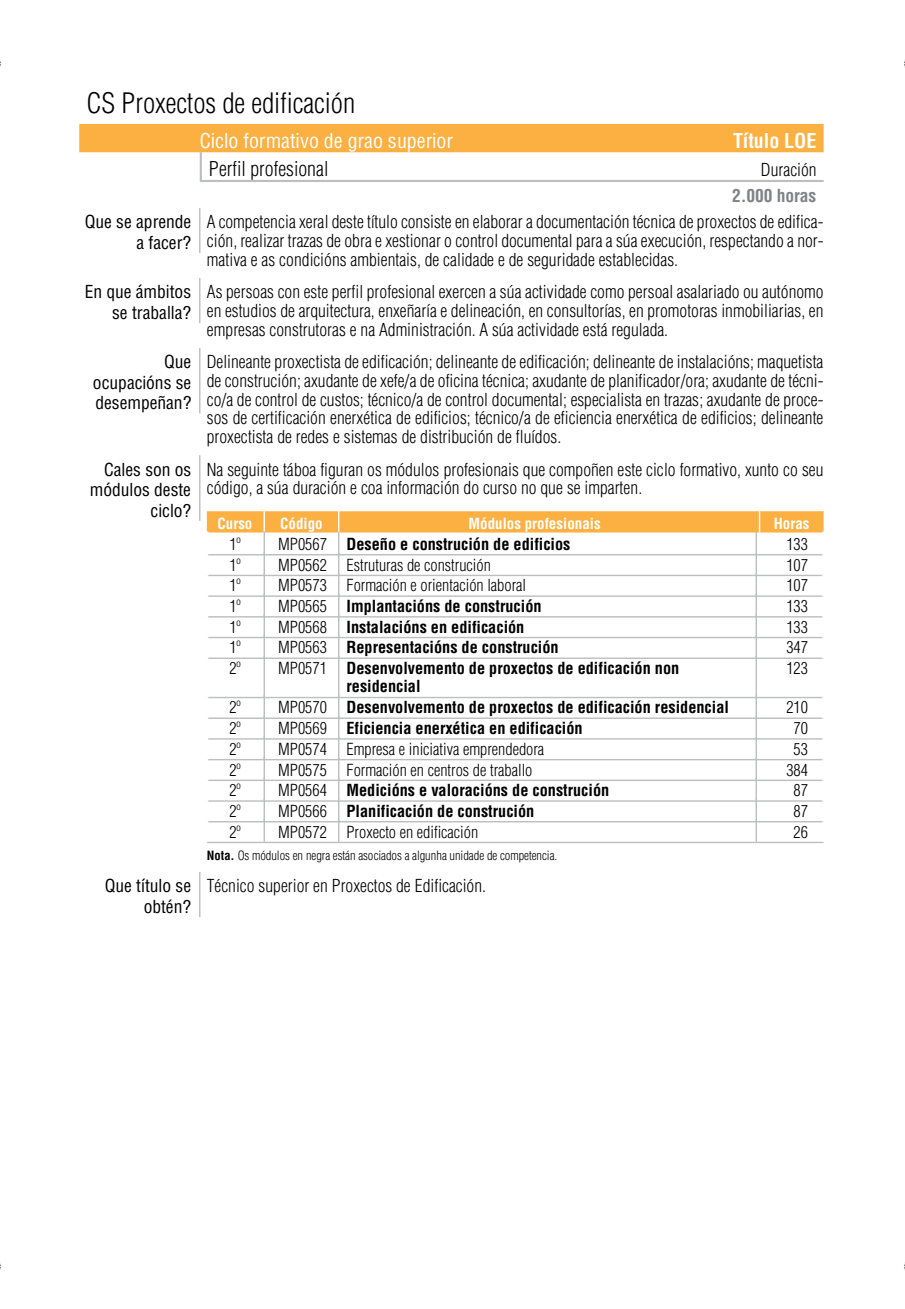
<style>
.page{position:relative;width:905px;height:1309px;background:#fff}
.page>*{position:absolute;margin:0;border:0;box-sizing:border-box;transform-origin:0 0}
.t1{font:300 condensed 27.5px "Helvetica";color:#000}
.t2{font:condensed 20px "Helvetica";letter-spacing:-.005em;color:#fff}
.t3{font:300 condensed 20px "Helvetica";letter-spacing:.005em;color:#000}
.t4{font:700 condensed 20px "Helvetica";letter-spacing:-.005em;color:#fff}
.t5{font:300 condensed 17.5px/18.5px "Helvetica";color:#000;text-align:justify}
.t6{font:condensed 17.5px/20.5px "Helvetica";color:#000;text-align:right}
.t7{font:700 condensed 17.5px "Helvetica";letter-spacing:-.005em;color:#808285}
.t8{font:700 condensed 16.25px/18.2px "Helvetica";color:#000}
.t9{font:300 condensed 16.25px "Helvetica";color:#000}
.t10{font:700 condensed 15px "Helvetica";color:#fff}
.t11{font:300 condensed 12.5px "Helvetica";letter-spacing:-.005em;color:#000}
.s1{font-weight:300}
.s2{font-weight:700}
</style>
<div class="page">
<div style="left:79px;top:124px;width:744px;height:28px;background:#fbb041"></div>
<hr style="left:200px;top:152px;width:2px;height:28px;background:#bcbec0">
<hr style="left:200px;top:180px;width:623px;height:2px;background:#bcbec0">
<hr style="left:199px;top:208px;width:1px;height:45px;background:#bcbec0">
<hr style="left:199px;top:278px;width:1px;height:45px;background:#bcbec0">
<hr style="left:199px;top:348px;width:1px;height:65px;background:#bcbec0">
<hr style="left:199px;top:455px;width:1px;height:66px;background:#bcbec0">
<div style="left:207px;top:511px;width:616px;height:21px;background:#fbb041"></div>
<hr style="left:263px;top:508px;width:2px;height:24px;background:#fff">
<svg style="left:759px;top:511px;width:1px;height:21px"></svg>
<hr style="left:207px;top:554px;width:616px;height:1px;background:#bcbec0">
<hr style="left:263px;top:531px;width:2px;height:23px;background:#bcbec0">
<hr style="left:755px;top:531px;width:2px;height:23px;background:#bcbec0">
<hr style="left:207px;top:574px;width:616px;height:2px;background:#bcbec0">
<hr style="left:263px;top:552px;width:2px;height:22px;background:#bcbec0">
<hr style="left:755px;top:553px;width:2px;height:21px;background:#bcbec0">
<hr style="left:207px;top:595px;width:616px;height:2px;background:#bcbec0">
<hr style="left:263px;top:573px;width:2px;height:22px;background:#bcbec0">
<hr style="left:755px;top:573px;width:2px;height:22px;background:#bcbec0">
<hr style="left:207px;top:616px;width:616px;height:1px;background:#bcbec0">
<hr style="left:263px;top:593px;width:2px;height:23px;background:#bcbec0">
<hr style="left:755px;top:594px;width:2px;height:22px;background:#bcbec0">
<hr style="left:207px;top:637px;width:616px;height:1px;background:#bcbec0">
<hr style="left:263px;top:614px;width:2px;height:23px;background:#bcbec0">
<hr style="left:755px;top:614px;width:2px;height:23px;background:#bcbec0">
<hr style="left:207px;top:657px;width:616px;height:2px;background:#bcbec0">
<hr style="left:263px;top:635px;width:2px;height:22px;background:#bcbec0">
<svg style="left:338px;top:511px;width:1px;height:145px"></svg>
<hr style="left:755px;top:635px;width:2px;height:22px;background:#bcbec0">
<hr style="left:207px;top:697px;width:616px;height:1px;background:#bcbec0">
<hr style="left:207px;top:655px;width:1px;height:42px;background:#fff">
<hr style="left:263px;top:655px;width:2px;height:42px;background:#bcbec0">
<hr style="left:338px;top:656px;width:1px;height:40px;background:#bcbec0">
<hr style="left:755px;top:656px;width:2px;height:40px;background:#bcbec0">
<hr style="left:822px;top:655px;width:1px;height:42px;background:#fff">
<hr style="left:207px;top:717px;width:616px;height:2px;background:#bcbec0">
<hr style="left:263px;top:695px;width:2px;height:22px;background:#bcbec0">
<hr style="left:755px;top:695px;width:2px;height:22px;background:#bcbec0">
<hr style="left:207px;top:738px;width:616px;height:1px;background:#bcbec0">
<hr style="left:263px;top:715px;width:2px;height:23px;background:#bcbec0">
<hr style="left:755px;top:716px;width:2px;height:22px;background:#bcbec0">
<hr style="left:207px;top:759px;width:616px;height:1px;background:#bcbec0">
<hr style="left:263px;top:736px;width:2px;height:23px;background:#bcbec0">
<hr style="left:755px;top:737px;width:2px;height:22px;background:#bcbec0">
<hr style="left:207px;top:779px;width:616px;height:2px;background:#bcbec0">
<hr style="left:263px;top:757px;width:2px;height:22px;background:#bcbec0">
<hr style="left:755px;top:757px;width:2px;height:22px;background:#bcbec0">
<hr style="left:207px;top:800px;width:616px;height:1px;background:#bcbec0">
<hr style="left:263px;top:777px;width:2px;height:23px;background:#bcbec0">
<hr style="left:755px;top:778px;width:2px;height:22px;background:#bcbec0">
<hr style="left:207px;top:821px;width:616px;height:1px;background:#bcbec0">
<hr style="left:263px;top:798px;width:2px;height:23px;background:#bcbec0">
<hr style="left:755px;top:798px;width:2px;height:23px;background:#bcbec0">
<hr style="left:207px;top:841px;width:616px;height:2px;background:#bcbec0">
<hr style="left:263px;top:819px;width:2px;height:22px;background:#bcbec0">
<svg style="left:338px;top:696px;width:1px;height:145px"></svg>
<hr style="left:755px;top:819px;width:2px;height:22px;background:#bcbec0">
<hr style="left:199px;top:872px;width:1px;height:45px;background:#bcbec0">
<h1 class="t1" style="left:86px;top:93px;width:270px">CS Proxectos de edificación</h1>
<p class="t2" style="left:200px;top:133px;width:255px">Ciclo formativo de grao superior</p>
<p class="t4" style="left:733px;top:133px;width:85px">Título LOE</p>
<p class="t3" style="left:209px;top:161px;width:121px">Perfil profesional</p>
<p class="t5" style="left:761px;top:162px;width:57px">Duración</p>
<p class="t7" style="left:732px;top:188px;width:86px">2.000 horas</p>
<p class="t6" style="left:85px;top:214px;width:108px">Que se aprende a facer?</p>
<p class="t5" style="left:207px;top:215px;width:618px">A com pe ten cia xe ral des te tí tu lo con sis te en ela bo rar a do cu men ta ción téc ni ca de pro xec tos de edi fi ca - ción, rea li zar tra zas de obra e xes tio nar o con trol do cu men tal para a súa exe cu ción, res pec tan do a nor - ma ti va e as con di cións am bien tais, de ca li da de e de se gu ri da de es ta ble ci das.</p>
<p class="t6" style="left:85px;top:284px;width:108px">En que ámbitos se traballa?</p>
<p class="t5" style="left:207px;top:285px;width:618px">As per soas con este per fil pro fe sio nal exer cen a súa ac ti vi da de como per soal asa la ria do ou au tó no mo en es tu dios de ar qui tec tu ra, en xe ña ría e de li nea ción, en con sul to rías, en pro mo to ras in mo bi lia rias, en em pre sas cons tru to ras e na Admi nis tra ción. A súa ac ti vi da de está re gu la da.</p>
<p class="t6" style="left:93px;top:354px;width:100px;text-align:justify;text-indent:71px">Que ocupacións se desempeñan?</p>
<p class="t5" style="left:207px;top:355px;width:618px">De li nean te pro xec tis ta de edi fi ca ción; de li nean te de edi fi ca ción; de li nean te de ins ta la cións; ma que tis ta de cons tru ción; axu dan te de xefe/a de ofi ci na téc ni ca; axu dan te de pla ni fi ca dor/ora; axu dan te de téc ni - co/a de con trol de cus tos; téc ni co/a de con trol do cu men tal; es pe cia lis ta en tra zas; axu dan te de pro ce - sos de cer ti fi ca ción ener xé ti ca de edi fi cios; téc ni co/a de efi cien cia ener xé ti ca de edi fi cios; de li nean te pro xec tis ta de re des e sis te mas de dis tri bu ción de fluí dos.</p>
<p class="t6" style="left:90px;top:461px;width:103px">Cales son os módulos deste ciclo?</p>
<p class="t5" style="left:207px;top:462px;width:618px">Na seguinte táboa figuran os módulos profesionais que compoñen este ciclo formativo, xunto co seu código, a súa duración e coa información do curso no que se imparten.</p>
<p class="t10" style="left:217px;top:517px;width:36px">Curso</p>
<p class="t10" style="left:280px;top:517px;width:44px">Código</p>
<p class="t10" style="left:468px;top:517px;width:134px">Módulos profesionais</p>
<p class="t10" style="left:773px;top:517px;width:37px">Horas</p>
<p class="t9" style="left:229px;top:538px;width:13px">1º</p>
<p class="t8" style="left:278px;top:537px;width:294px"><span class="s1">MP0567</span> Deseño e construción de edificios</p>
<p class="t9" style="left:786px;top:538px;width:23px">133</p>
<p class="t9" style="left:229px;top:558px;width:13px">1º</p>
<p class="t9" style="left:278px;top:558px;width:214px">MP0562 Estruturas de construción</p>
<p class="t9" style="left:786px;top:558px;width:23px">107</p>
<p class="t9" style="left:229px;top:579px;width:13px">1º</p>
<p class="t9" style="left:278px;top:579px;width:249px">MP0573 Formación e orientación laboral</p>
<p class="t9" style="left:786px;top:579px;width:23px">107</p>
<p class="t9" style="left:229px;top:600px;width:13px">1º</p>
<p class="t8" style="left:278px;top:599px;width:265px"><span class="s1">MP0565</span> Implantacións de construción</p>
<p class="t9" style="left:786px;top:600px;width:23px">133</p>
<p class="t9" style="left:229px;top:620px;width:13px">1º</p>
<p class="t8" style="left:278px;top:619px;width:248px"><span class="s1">MP0568</span> Instalacións en edificación</p>
<p class="t9" style="left:786px;top:620px;width:23px">133</p>
<p class="t9" style="left:229px;top:641px;width:13px">1º</p>
<p class="t8" style="left:278px;top:640px;width:282px"><span class="s1">MP0563</span> Representacións de construción</p>
<p class="t9" style="left:786px;top:641px;width:23px">347</p>
<p class="t9" style="left:229px;top:662px;width:13px">2º</p>
<p class="t8" style="left:346px;top:661px;width:334px;text-indent:-68px"><span class="s1">MP0571</span> Desenvolvemento de proxectos de edificación non residencial</p>
<p class="t9" style="left:786px;top:662px;width:23px">123</p>
<p class="t9" style="left:229px;top:701px;width:13px">2º</p>
<p class="t8" style="left:278px;top:700px;width:452px"><span class="s1">MP0570</span> Desenvolvemento de proxectos de edificación residencial</p>
<p class="t9" style="left:786px;top:701px;width:23px">210</p>
<p class="t9" style="left:229px;top:722px;width:13px">2º</p>
<p class="t8" style="left:278px;top:721px;width:306px"><span class="s1">MP0569</span> Eficiencia enerxética en edificación</p>
<p class="t9" style="left:793px;top:722px;width:16px">70</p>
<p class="t9" style="left:229px;top:742px;width:13px">2º</p>
<p class="t9" style="left:278px;top:742px;width:268px">MP0574 Empresa e iniciativa emprendedora</p>
<p class="t9" style="left:793px;top:742px;width:16px">53</p>
<p class="t9" style="left:229px;top:763px;width:13px">2º</p>
<p class="t9" style="left:278px;top:763px;width:256px">MP0575 Formación en centros de traballo</p>
<p class="t9" style="left:786px;top:763px;width:23px">384</p>
<p class="t9" style="left:229px;top:784px;width:13px">2º</p>
<p class="t8" style="left:278px;top:783px;width:333px"><span class="s1">MP0564</span> Medicións e valoracións de construción</p>
<p class="t9" style="left:793px;top:784px;width:16px">87</p>
<p class="t9" style="left:229px;top:804px;width:13px">2º</p>
<p class="t8" style="left:278px;top:803px;width:258px"><span class="s1">MP0566</span> Planificación de construción</p>
<p class="t9" style="left:793px;top:804px;width:16px">87</p>
<p class="t9" style="left:229px;top:825px;width:13px">2º</p>
<p class="t9" style="left:278px;top:825px;width:202px">MP0572 Proxecto en edificación</p>
<p class="t9" style="left:793px;top:825px;width:16px">26</p>
<p class="t11" style="left:207px;top:850px;width:352px"><span class="s2">Nota.</span> Os módulos en negra están asociados a algunha unidade de competencia.</p>
<p class="t6" style="left:105px;top:877px;width:88px">Que título se obtén?</p>
<p class="t5" style="left:207px;top:878px;width:281px">Técnico superior en Proxectos de Edificación.</p>
</div>
